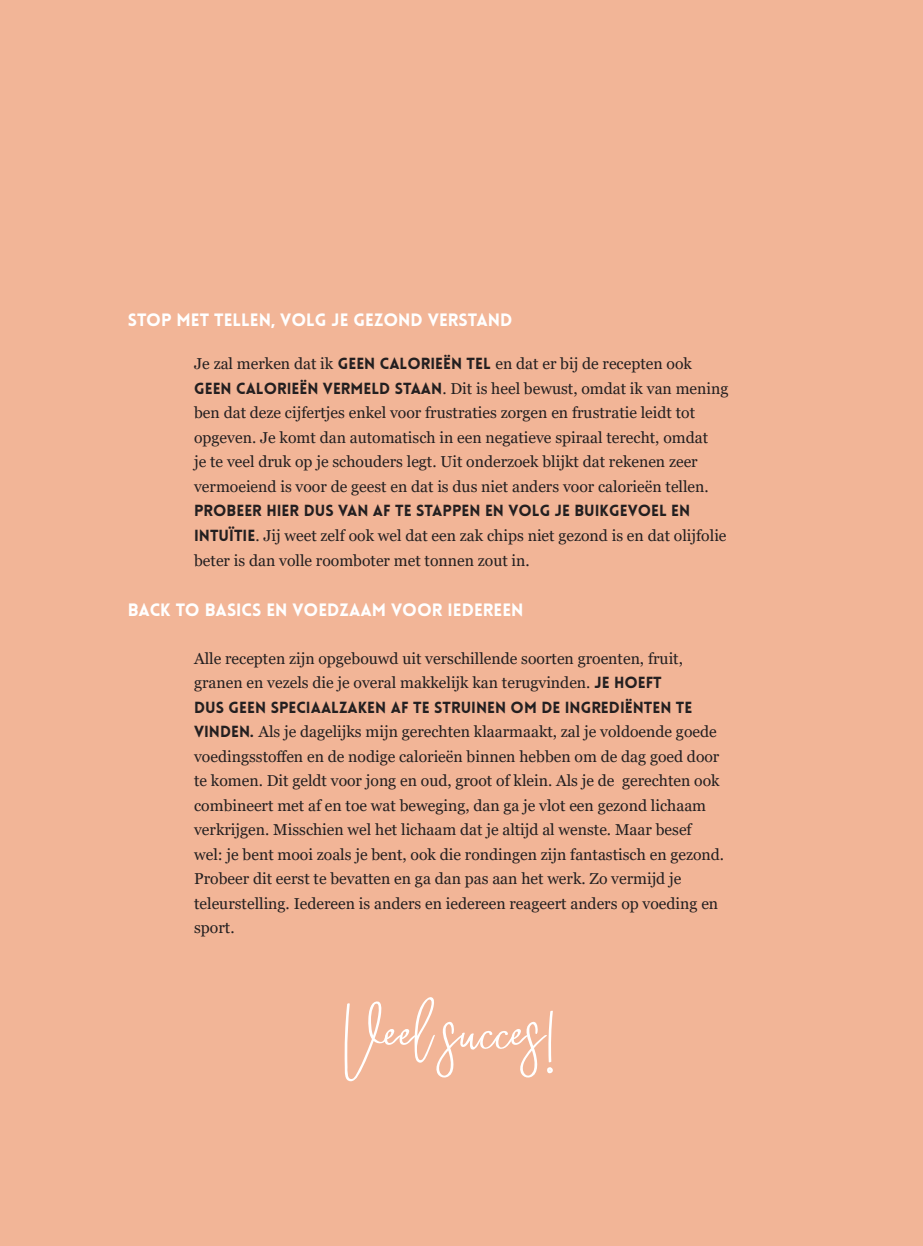
<style>
.page{position:relative;width:923px;height:1246px;background:#fff}
.page>*{position:absolute;margin:0;border:0;box-sizing:border-box;transform-origin:0 0}
.t1{font:61.25px "Skylar";color:#fff}
.t2{font:900 17.5px "Lovelo";color:#fff}
.t3{font:15.75px/24.5px "Georgia";color:#231f20}
.t4{font:900 15.75px "Lovelo";color:#231f20}
.s1{font-family:"Lovelo";font-weight:900}
</style>
<div class="page">
<div style="left:0;top:0;width:923px;height:1245px;background:#f2b597"></div>
<p class="t2" style="left:128px;top:309px;width:386px">STOP MET TELLEN, VOLG JE GEZOND VERSTAND</p>
<p class="t3" style="left:194px;top:352px;width:536px">Je zal merken dat ik <span class="s1">GEEN CALORIEËN TEL</span> en dat er bij de recepten ook <span class="s1">GEEN CALORIEËN VERMELD STAAN</span>. Dit is heel bewust, omdat ik van mening ben dat deze cijfertjes enkel voor frustraties zorgen en frustratie leidt tot opgeven. Je komt dan automatisch in een negatieve spiraal terecht, omdat<br>je te veel druk op je schouders legt. Uit onderzoek blijkt dat rekenen zeer vermoeiend is voor de geest en dat is dus niet anders voor calorieën tellen.</p>
<p class="t4" style="left:194px;top:501px;width:497px">PROBEER HIER DUS VAN AF TE STAPPEN EN VOLG JE BUIKGEVOEL EN</p>
<p class="t3" style="left:194px;top:523px;width:534px"><span class="s1">INTUÏTIE</span>. Jij weet zelf ook wel dat een zak chips niet gezond is en dat olijfolie beter is dan volle roomboter met tonnen zout in.</p>
<p class="t2" style="left:128px;top:599px;width:397px">BACK TO BASICS EN VOEDZAAM VOOR IEDEREEN</p>
<p class="t3" style="left:194px;top:646px;width:490px">Alle recepten zijn opgebouwd uit verschillende soorten groenten, fruit, granen en vezels die je overal makkelijk kan terugvinden. <span class="s1">JE HOEFT</span></p>
<p class="t4" style="left:194px;top:697px;width:500px">DUS GEEN SPECIAALZAKEN AF TE STRUINEN OM DE INGREDIËNTEN TE</p>
<p class="t3" style="left:194px;top:719px;width:531px"><span class="s1">VINDEN.</span> Als je dagelijks mijn gerechten klaarmaakt, zal je voldoende goede voedingsstoffen en de nodige calorieën binnen hebben om de dag goed door te komen. Dit geldt voor jong en oud, groot of klein. Als je de gerechten ook combineert met af en toe wat beweging, dan ga je vlot een gezond lichaam verkrijgen. Misschien wel het lichaam dat je altijd al wenste. Maar besef wel: je bent mooi zoals je bent, ook die rondingen zijn fantastisch en gezond.<br>Probeer dit eerst te bevatten en ga dan pas aan het werk. Zo vermijd je teleurstelling. Iedereen is anders en iedereen reageert anders op voeding en sport.</p>
<h1 class="t1" style="left:345px;top:994px;width:213px">Veel succes!</h1>
</div>
